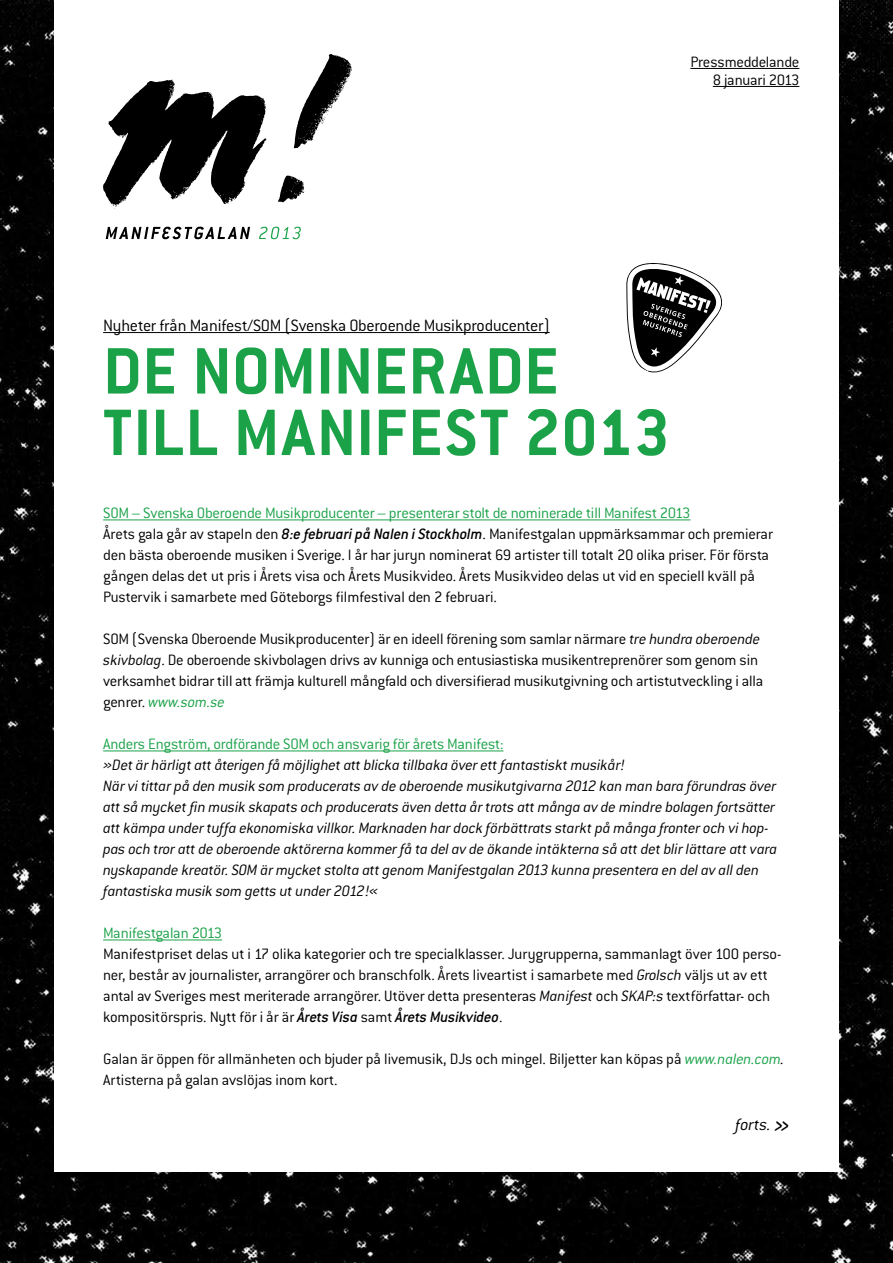
<style>
.page{position:relative;width:893px;height:1263px;background:#fff}
.page>*{position:absolute;margin:0;border:0;box-sizing:border-box;transform-origin:0 0}
.t1{font:700 72px/61.5px "Conduit ITC";letter-spacing:.005em;color:#1ba249}
.t2{font:300 18px "Conduit ITC";letter-spacing:-.015em;color:#000}
.t3{font:italic 300 18px "Conduit ITC";letter-spacing:-.01em;color:#000}
.t4{font:300 16.5px/21px "Conduit ITC";letter-spacing:-.01em;color:#000}
.t5{font:italic 300 16.5px/21px "Conduit ITC";letter-spacing:-.01em;color:#000}
.t6{font:300 16.5px "Conduit ITC";letter-spacing:-.005em;color:#1ba249}
.s1{color:#1ba249}
.s2{font-weight:500;font-style:italic}
.s3{font-style:italic}
.s4{font-style:italic;color:#1ba249}
.s5{font-size:28.5px}
</style>
<div class="page">
<img style="left:0;top:0;width:893px;height:1263px">
<div style="left:54px;top:0;width:785px;height:1171px;background:#fff"></div>
<hr style="left:103px;top:332px;width:447px;height:1px;background:#000">
<hr style="left:103px;top:519px;width:587px;height:1px;background:#1ba249">
<hr style="left:103px;top:750px;width:400px;height:1px;background:#1ba249">
<hr style="left:103px;top:939px;width:119px;height:1px;background:#1ba249">
<hr style="left:690px;top:68px;width:109px;height:1px;background:#000">
<hr style="left:713px;top:86px;width:86px;height:1px;background:#000">
<svg style="left:626px;top:263px;width:96px;height:110px"></svg>
<svg style="left:106px;top:227px;width:144px;height:12px"></svg>
<svg style="left:259px;top:227px;width:42px;height:12px"></svg>
<svg style="left:294px;top:54px;width:58px;height:95px"></svg>
<svg style="left:278px;top:175px;width:26px;height:27px"></svg>
<svg style="left:103px;top:80px;width:164px;height:129px"></svg>
<p class="t4" style="left:690px;top:52px;width:111px;line-height:18px;text-align:right">Pressmeddelande<br>8 januari 2013</p>
<p class="t2" style="left:103px;top:315px;width:448px">Nyheter från Manifest/SOM (Svenska Oberoende Musikproducenter)</p>
<h1 class="t1" style="left:103px;top:339px;width:569px">DE NOMINERADE<br>TILL MANIFEST 2013</h1>
<p class="t4" style="left:103px;top:502px;width:671px"><span class="s1">SOM – Svenska Oberoende Musikproducenter – presenterar stolt de nominerade till Manifest 2013<br></span>Årets gala går av stapeln den <span class="s2">8:e februari på Nalen i Stockholm</span>. Manifestgalan uppmärksammar och premierar den bästa oberoende musiken i Sverige. I år har juryn nominerat 69 artister till totalt 20 olika priser. För första gången delas det ut pris i Årets visa och Årets Musikvideo. Årets Musikvideo delas ut vid en speciell kväll på Pustervik i samarbete med Göteborgs filmfestival den 2 februari.</p>
<p class="t4" style="left:103px;top:628px;width:662px">SOM (Svenska Oberoende Musikproducenter) är en ideell förening som samlar närmare <span class="s3">tre hundra oberoende skivbolag</span>. De oberoende skivbolagen drivs av kunniga och entusiastiska musikentreprenörer som genom sin verksamhet bidrar till att främja kulturell mångfald och diversifierad musikutgivning och artistutveckling i alla genrer. <span class="s4">www.som.se</span></p>
<p class="t6" style="left:103px;top:735px;width:402px">Anders Engström, ordförande SOM och ansvarig för årets Manifest:</p>
<p class="t5" style="left:103px;top:754px;width:676px">»Det är härligt att återigen få möjlighet att blicka tillbaka över ett fantastiskt musikår!<br>När vi tittar på den musik som producerats av de oberoende musikutgivarna 2012 kan man bara förundras över att så mycket fin musik skapats och producerats även detta år trots att många av de mindre bolagen fortsätter att kämpa under tuffa ekonomiska villkor. Marknaden har dock förbättrats starkt på många fronter och vi hop&shy;pas och tror att de oberoende aktörerna kommer få ta del av de ökande intäkterna så att det blir lättare att vara nyskapande kreatör. SOM är mycket stolta att genom Manifestgalan 2013 kunna presentera en del av all den fantastiska musik som getts ut under 2012!«</p>
<p class="t6" style="left:103px;top:924px;width:121px">Manifestgalan 2013</p>
<p class="t4" style="left:103px;top:943px;width:680px">Manifestpriset delas ut i 17 olika kategorier och tre specialklasser. Jurygrupperna, sammanlagt över 100 perso&shy;ner, består av journalister, arrangörer och branschfolk. Årets liveartist i samarbete med <span class="s3">Grolsch</span> väljs ut av ett antal av Sveriges mest meriterade arrangörer. Utöver detta presenteras <span class="s3">Manifest</span> och <span class="s3">SKAP:s</span> textförfattar- och kompositörspris. Nytt för i år är <span class="s2">Årets Visa</span> samt <span class="s2">Årets Musikvideo</span>.</p>
<p class="t4" style="left:103px;top:1048px;width:683px">Galan är öppen för allmänheten och bjuder på livemusik, DJs och mingel. Biljetter kan köpas på <span class="s4">www.nalen.com</span><span class="s3">.<br></span>Artisterna på galan avslöjas inom kort.</p>
<p class="t3" style="left:735px;top:1115px;width:56px">forts. <span class="s5">»</span></p>
</div>
